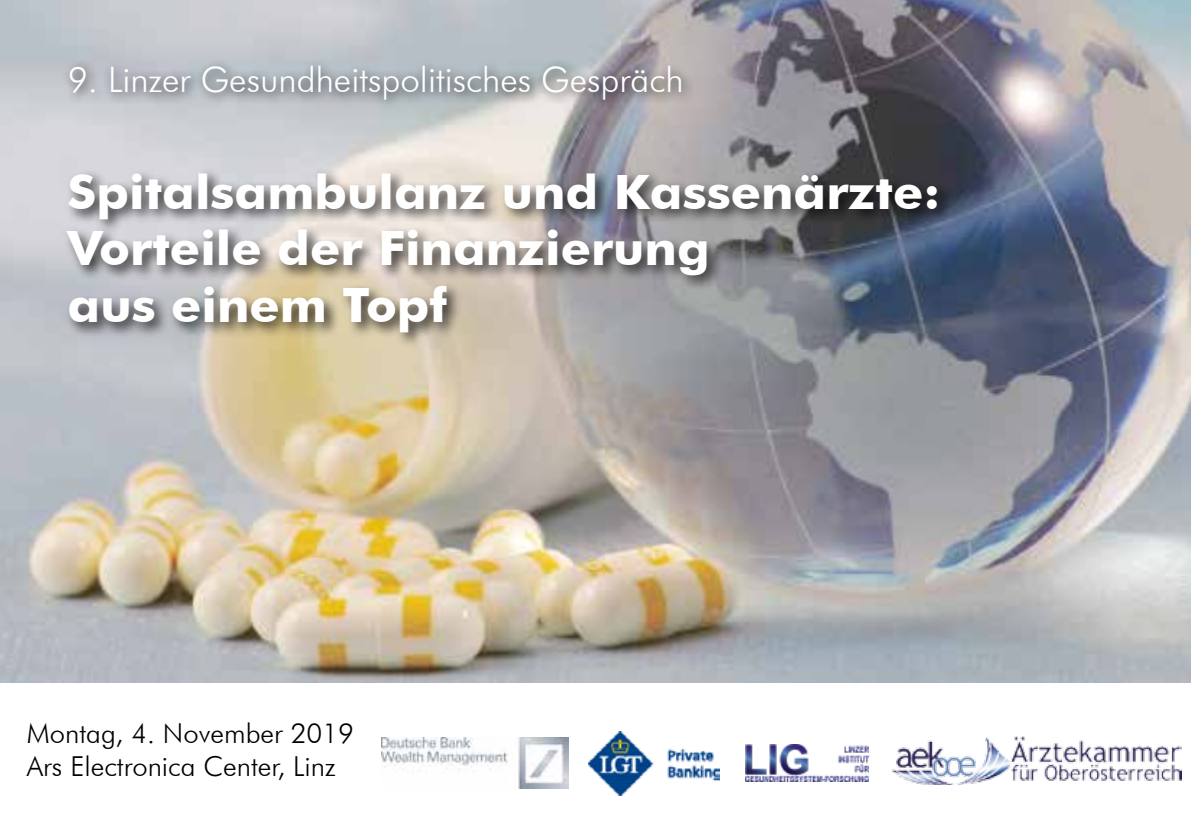
<style>
.page{position:relative;width:1191px;height:840px;background:#fff}
.page>*{position:absolute;margin:0;border:0;box-sizing:border-box;transform-origin:0 0}
.t1{font:700 47.2px/56.8px "Futura BT";color:#fff;scale:1.05 1}
.t2{font:300 35px "Futura BT";color:#fff}
.t3{font:300 27.4px/33px "Futura BT";color:#000}
</style>
<div class="page">
<img style="left:0;top:0;width:1191px;height:681px">
<div style="left:63px;top:167px;width:889px;height:181px;background:#000;opacity:.75"></div>
<div style="left:62px;top:58px;width:633px;height:55px;background:#000;opacity:.75"></div>
<img style="left:892px;top:736px;width:289px;height:48px">
<img style="left:746px;top:744px;width:123px;height:36px">
<img style="left:588px;top:731px;width:131px;height:64px">
<img style="left:381px;top:737px;width:187px;height:50px">
<p class="t2" style="left:68px;top:58px;width:617px">9. Linzer Gesundheitspolitisches Gespräch</p>
<p class="t1" style="left:68px;top:163px;width:833px">Spitalsambulanz und Kassenärzte:<br>Vorteile der Finanzierung<br>aus einem Topf</p>
<p class="t3" style="left:27px;top:716px;width:328px">Montag, 4. November 2019<br>Ars Electronica Center, Linz</p>
</div>
